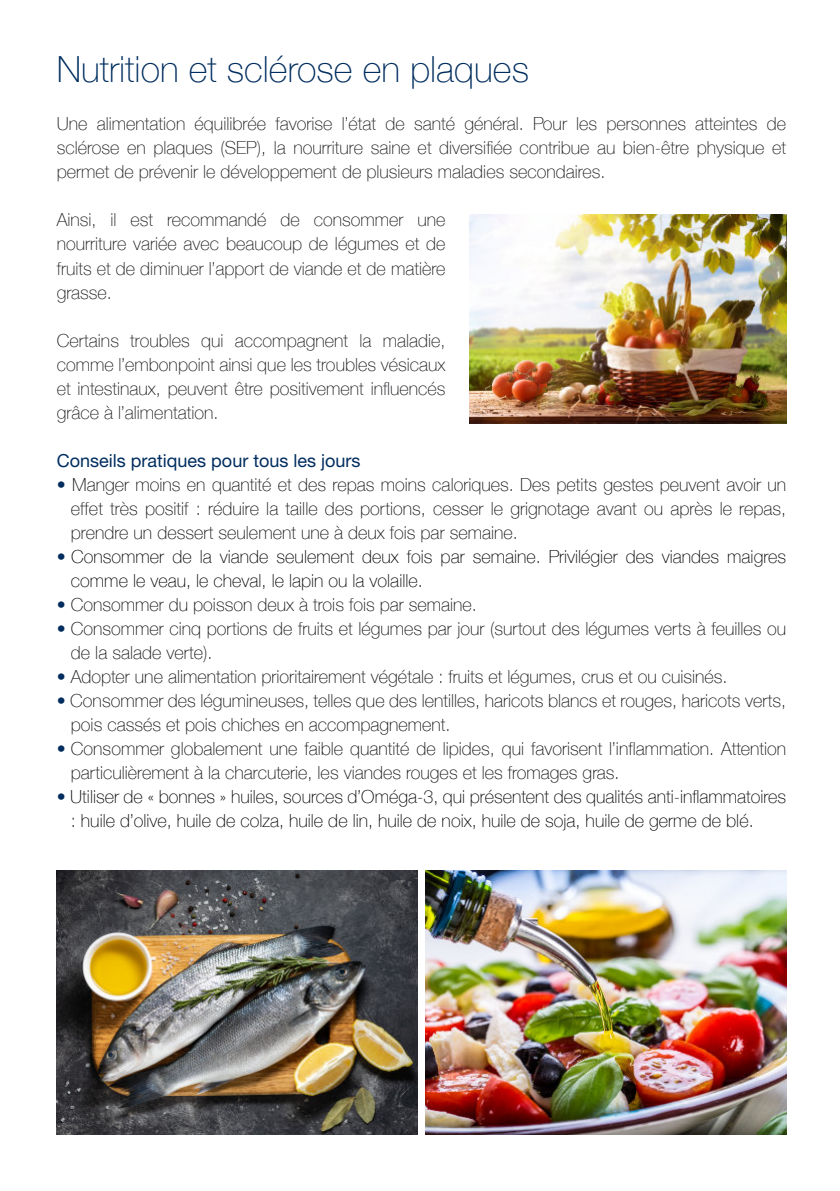
<style>
.page{position:relative;width:840px;height:1191px;background:#fff}
.page>*{position:absolute;margin:0;border:0;box-sizing:border-box;transform-origin:0 0}
.t1{font:100 36px "Helvetica Neue";color:#002d5f}
.t2{font:100 18px/24px "Helvetica Neue";color:#111}
.t3{font:100 18px/24px "Helvetica Neue";color:#1a171b;text-align:justify}
.t4{font:100 18px/24px "Helvetica Neue";color:#000}
.t5{font:18px "Helvetica Neue";color:#002d5f}
.s1{font-weight:400;color:#002d5f}
</style>
<div class="page">
<img style="left:57px;top:871px;width:360px;height:263px">
<img style="left:425px;top:871px;width:360px;height:263px">
<img style="left:469px;top:215px;width:316px;height:209px">
<h1 class="t1" style="left:57px;top:48px;width:473px">Nutrition et sclérose en plaques</h1>
<p class="t3" style="left:57px;top:112px;width:730px">Une alimentation équilibrée favorise l’état de santé général. Pour les personnes atteintes de sclérose en plaques (SEP), la nourriture saine et diversifiée contribue au bien-être physique et permet de prévenir le développement de plusieurs maladies secondaires.</p>
<p class="t3" style="left:57px;top:208px;width:390px">Ainsi, il est recommandé de consommer une nourriture variée avec beaucoup de légumes et de fruits et de diminuer l’apport de viande et de matière grasse.</p>
<p class="t3" style="left:57px;top:328px;width:390px">Certains troubles qui accompagnent la maladie, comme l’embonpoint ainsi que les troubles vésicaux et intestinaux, peuvent être positivement influencés grâce à l’alimentation.</p>
<p class="t5" style="left:57px;top:452px;width:305px">Conseils pratiques pour tous les jours</p>
<p class="t2" style="left:71px;top:472px;width:716px;text-align:justify;text-indent:-14px"><span class="s1">•</span> Manger moins en quantité et des repas moins caloriques. Des petits gestes peuvent avoir un effet très positif : réduire la taille des portions, cesser le grignotage avant ou après le repas, prendre un dessert seulement une à deux fois par semaine.</p>
<p class="t4" style="left:71px;top:544px;width:716px;text-indent:-14px"><span class="s1">•</span> Consommer de la viande seulement deux fois par semaine. Privilégier des viandes maigres comme le veau, le cheval, le lapin ou la volaille.</p>
<p class="t2" style="left:57px;top:592px;width:421px"><span class="s1">•</span> Consommer du poisson deux à trois fois par semaine.</p>
<p class="t2" style="left:71px;top:616px;width:716px;text-indent:-14px"><span class="s1">•</span> Consommer cinq portions de fruits et légumes par jour (surtout des légumes verts à feuilles ou de la salade verte).</p>
<p class="t2" style="left:57px;top:664px;width:672px"><span class="s1">•</span> Adopter une alimentation prioritairement végétale : fruits et légumes, crus et ou cuisinés.</p>
<p class="t2" style="left:71px;top:688px;width:716px;text-indent:-14px"><span class="s1">•</span> Consommer des légumineuses, telles que des lentilles, haricots blancs et rouges, haricots verts, pois cassés et pois chiches en accompagnement.</p>
<p class="t2" style="left:71px;top:736px;width:716px;text-indent:-14px"><span class="s1">•</span> Consommer globalement une faible quantité de lipides, qui favorisent l’inflammation. Attention particulièrement à la charcuterie, les viandes rouges et les fromages gras.</p>
<p class="t4" style="left:71px;top:784px;width:716px;text-indent:-14px"><span class="s1">•</span> Utiliser de « bonnes » huiles, sources d’Oméga-3, qui présentent des qualités anti-inflammatoires : huile d’olive, huile de colza, huile de lin, huile de noix, huile de soja, huile de germe de blé.</p>
</div>
